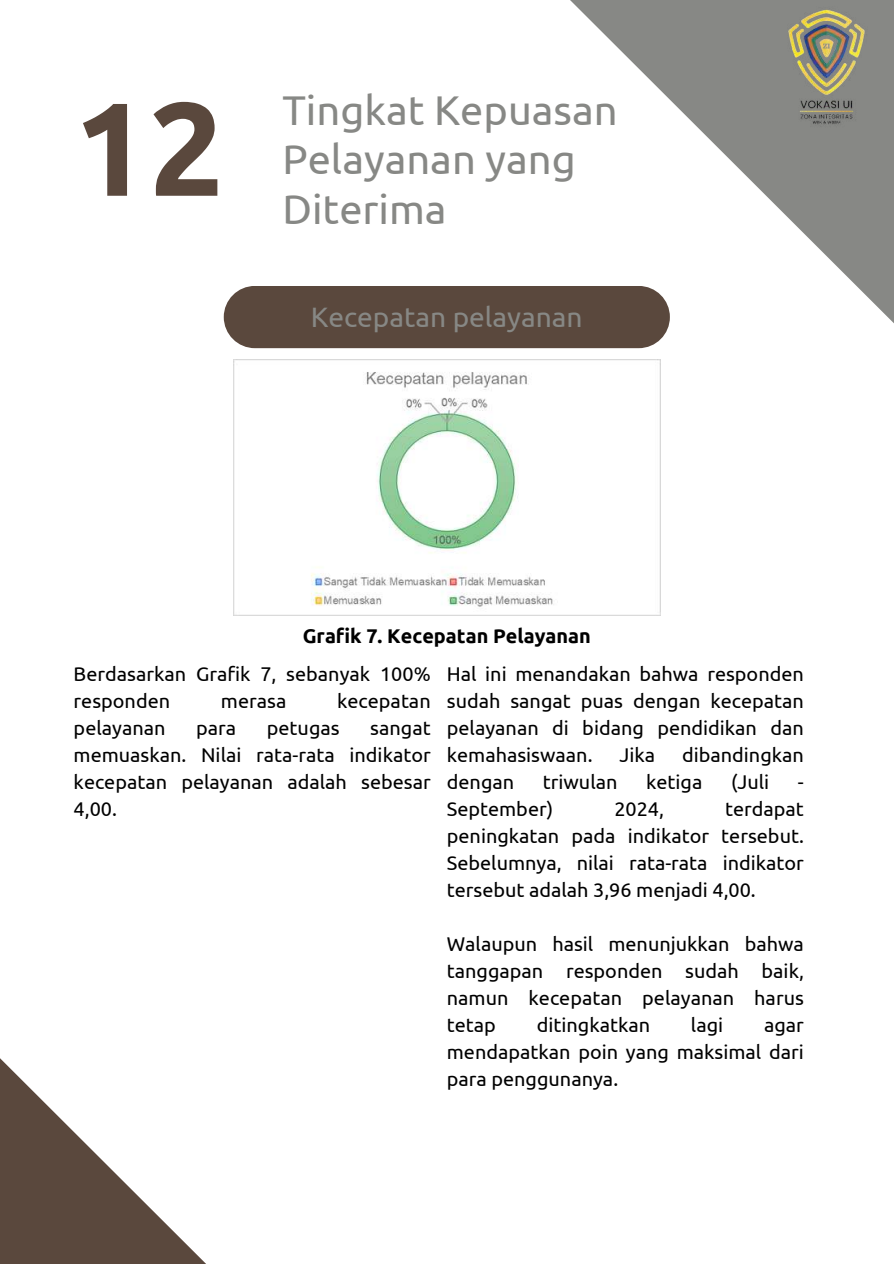
<style>
.page{position:relative;width:894px;height:1264px;background:#fff}
.page>*{position:absolute;margin:0;border:0;box-sizing:border-box;transform-origin:0 0}
.t1{font:700 132.3px "Ubuntu";color:#5a483d}
.t2{font:41.55px/49.5px "Ubuntu";color:#878885}
.t3{font:28.05px "Ubuntu";color:#878885}
.t4{font:19.8px/27px "Ubuntu";color:#000;text-align:justify}
.t5{font:700 19.8px "Ubuntu";color:#000}
</style>
<div class="page">
<svg style="left:570px;top:0;width:323px;height:348px"></svg>
<svg style="left:0;top:1058px;width:205px;height:205px;fill:#5a483d"></svg>
<img style="left:758px;top:0;width:135px;height:135px">
<div style="left:224px;top:286px;width:445px;height:62px;background:#5a483d;border-radius:31px"></div>
<img style="left:233px;top:359px;width:427px;height:256px">
<h1 class="t1" style="left:74px;top:72px;width:152px">12</h1>
<h2 class="t2" style="left:282px;top:85px;width:337px">Tingkat Kepuasan<br>Pelayanan yang</h2>
<h2 class="t2" style="left:282px;top:184px;width:166px">Diterima</h2>
<h3 class="t3" style="left:311px;top:300px;width:273px">Kecepatan pelayanan</h3>
<p class="t5" style="left:302px;top:625px;width:289px">Grafik 7. Kecepatan Pelayanan</p>
<p class="t4" style="left:74px;top:660px;width:358px">Berdasarkan Grafik 7, sebanyak 100% responden</p>
<p class="t4" style="left:446px;top:660px;width:358px">Hal ini menandakan bahwa responden sudah sangat puas dengan kecepatan pelayanan di bidang pendidikan dan kemahasiswaan.</p>
<p class="t4" style="left:221px;top:687px;width:67px">merasa</p>
<p class="t4" style="left:337px;top:687px;width:95px">kecepatan</p>
<p class="t4" style="left:74px;top:714px;width:93px">pelayanan</p>
<p class="t4" style="left:196px;top:714px;width:42px">para</p>
<p class="t4" style="left:267px;top:714px;width:74px">petugas</p>
<p class="t4" style="left:74px;top:714px;width:358px;text-indent:296px">sangat memuaskan. Nilai rata-rata indikator kecepatan pelayanan adalah sebesar 4,00.</p>
<p class="t4" style="left:619px;top:741px;width:37px">Jika</p>
<p class="t4" style="left:682px;top:741px;width:123px">dibandingkan</p>
<p class="t4" style="left:446px;top:768px;width:69px">dengan</p>
<p class="t4" style="left:542px;top:768px;width:76px">triwulan</p>
<p class="t4" style="left:646px;top:768px;width:58px">ketiga</p>
<p class="t4" style="left:731px;top:768px;width:40px">(Juli</p>
<p class="t4" style="left:797px;top:768px;width:7px">-</p>
<p class="t4" style="left:446px;top:795px;width:108px">September)</p>
<p class="t4" style="left:614px;top:795px;width:51px">2024,</p>
<p class="t4" style="left:446px;top:795px;width:358px;text-indent:278px">terdapat peningkatan pada indikator tersebut.<br>Sebelumnya, nilai rata-rata indikator tersebut adalah 3,96 menjadi 4,00.</p>
<p class="t4" style="left:446px;top:930px;width:358px">Walaupun hasil menunjukkan bahwa tanggapan responden sudah baik, namun kecepatan pelayanan harus tetap</p>
<p class="t4" style="left:536px;top:1011px;width:115px">ditingkatkan</p>
<p class="t4" style="left:690px;top:1011px;width:34px">lagi</p>
<p class="t4" style="left:446px;top:1011px;width:358px;text-indent:317px">agar mendapatkan poin yang maksimal dari para penggunanya.</p>
</div>
